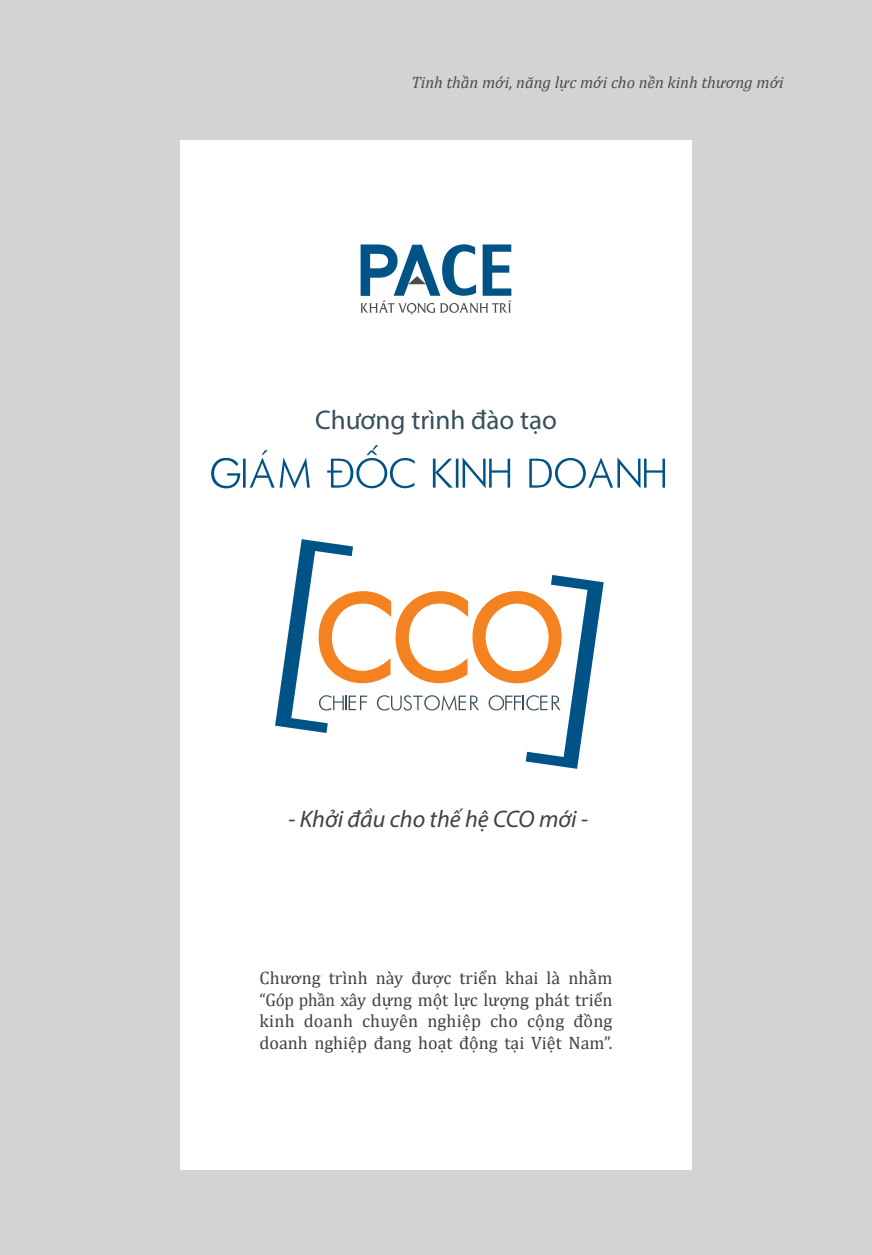
<style>
.page{position:relative;width:872px;height:1255px;background:#fff}
.page>*{position:absolute;margin:0;border:0;box-sizing:border-box;transform-origin:0 0}
.t1{font:27px "Myriad Pro";color:#384f5a}
.t2{font:italic 24px "Myriad Pro";color:#414042}
.t3{font:18px/21.6px "Cambria";color:#414042;text-align:justify}
.t4{font:italic 16.5px "Cambria";color:#4d4d4f}
</style>
<div class="page">
<div style="left:0;top:0;width:872px;height:1254px;background:#d1d3d4"></div>
<div style="left:180px;top:140px;width:512px;height:1029px;background:#fff"></div>
<svg style="left:360px;top:244px;width:151px;height:71px"></svg>
<svg style="left:211px;top:445px;width:454px;height:44px"></svg>
<svg style="left:275px;top:539px;width:328px;height:229px"></svg>
<p class="t4" style="left:411px;top:71px;width:374px">Tinh thần mới, năng lực mới cho nền kinh thương mới</p>
<h1 class="t1" style="left:315px;top:403px;width:243px">Chương trình đào tạo</h1>
<h2 class="t2" style="left:288px;top:804px;width:302px">- Khởi đầu cho thế hệ CCO mới -</h2>
<p class="t3" style="left:259px;top:966px;width:354px">Chương trình này được triển khai là nhằm “Góp phần xây dựng một lực lượng phát triển kinh doanh chuyên nghiệp cho cộng đồng doanh nghiệp đang hoạt động tại Việt Nam”.</p>
</div>
